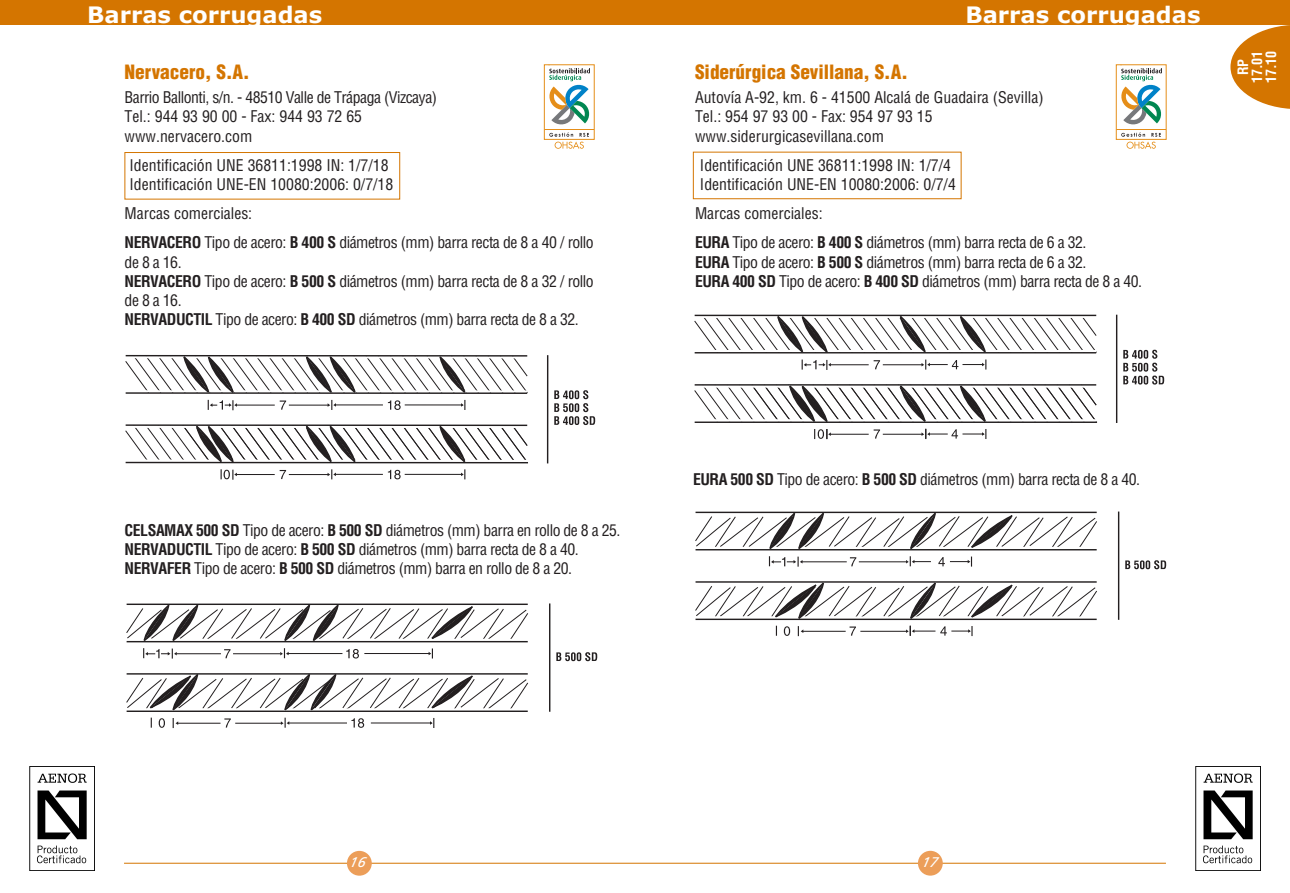
<style>
.page{position:relative;width:1290px;height:893px;background:#fff}
.page>*{position:absolute;margin:0;border:0;box-sizing:border-box;transform-origin:0 0}
.t1{font:700 22.75px "Verdana";color:#fff}
.t2{font:900 condensed 19.25px "Helvetica";color:#d47500}
.t3{font:condensed 15.75px/19.2px "Helvetica";letter-spacing:-.03em;color:#231f20}
.t4{font:condensed 15.75px/19.2px "Helvetica";color:#231f20}
.t5{font:700 condensed 14px/14px "Helvetica";color:#fff;text-align:center}
.t6{font:italic 14px "Frutiger";color:#fff}
.s1{font-weight:700}
</style>
<div class="page">
<hr style="left:124px;top:863px;width:1042px;height:1px;background:#d47500">
<div style="left:918px;top:851px;width:25px;height:25px;background:#ec9e59;border-radius:50%"></div>
<svg style="left:1230px;top:25px;width:60px;height:84px"></svg>
<img style="left:1196px;top:766px;width:64px;height:104px">
<div style="left:347px;top:851px;width:25px;height:25px;background:#ec9e59;border-radius:50%"></div>
<img style="left:30px;top:766px;width:64px;height:104px">
<div style="left:0;top:0;width:1290px;height:25px;background:#d47500"></div>
<hr style="left:289px;top:405px;width:39px;height:1px;background:#231f20">
<hr style="left:236px;top:405px;width:39px;height:1px;background:#231f20">
<hr style="left:335px;top:404px;width:48px;height:1px;background:#231f20">
<svg style="left:328px;top:400px;width:8px;height:10px"></svg>
<hr style="left:405px;top:404px;width:57px;height:1px;background:#231f20">
<svg style="left:461px;top:400px;width:4px;height:10px"></svg>
<svg style="left:280px;top:400px;width:6px;height:10px"></svg>
<svg style="left:208px;top:400px;width:29px;height:10px"></svg>
<svg style="left:388px;top:400px;width:13px;height:10px"></svg>
<hr style="left:547px;top:355px;width:1px;height:108px;background:#231f20">
<svg style="left:554px;top:390px;width:41px;height:35px"></svg>
<svg style="left:125px;top:355px;width:403px;height:39px"></svg>
<hr style="left:289px;top:474px;width:39px;height:1px;background:#231f20">
<hr style="left:236px;top:474px;width:39px;height:1px;background:#231f20">
<hr style="left:335px;top:474px;width:48px;height:1px;background:#231f20">
<svg style="left:328px;top:469px;width:8px;height:10px"></svg>
<hr style="left:405px;top:474px;width:57px;height:1px;background:#231f20">
<svg style="left:461px;top:469px;width:4px;height:10px"></svg>
<svg style="left:280px;top:470px;width:6px;height:9px"></svg>
<svg style="left:221px;top:469px;width:16px;height:11px"></svg>
<svg style="left:388px;top:470px;width:13px;height:9px"></svg>
<svg style="left:125px;top:424px;width:403px;height:39px"></svg>
<hr style="left:233px;top:653px;width:47px;height:1px;background:#231f20">
<hr style="left:176px;top:653px;width:45px;height:1px;background:#231f20">
<hr style="left:288px;top:653px;width:54px;height:1px;background:#231f20">
<svg style="left:280px;top:648px;width:9px;height:10px"></svg>
<hr style="left:364px;top:653px;width:66px;height:1px;background:#231f20">
<svg style="left:429px;top:648px;width:4px;height:10px"></svg>
<svg style="left:224px;top:649px;width:7px;height:9px"></svg>
<svg style="left:143px;top:648px;width:34px;height:11px"></svg>
<svg style="left:346px;top:649px;width:13px;height:9px"></svg>
<hr style="left:235px;top:723px;width:47px;height:1px;background:#231f20">
<hr style="left:177px;top:723px;width:43px;height:1px;background:#231f20">
<svg style="left:173px;top:718px;width:5px;height:10px"></svg>
<hr style="left:289px;top:722px;width:58px;height:1px;background:#231f20">
<svg style="left:281px;top:718px;width:8px;height:10px"></svg>
<hr style="left:371px;top:722px;width:60px;height:1px;background:#231f20">
<svg style="left:430px;top:718px;width:4px;height:10px"></svg>
<svg style="left:224px;top:718px;width:7px;height:9px"></svg>
<svg style="left:159px;top:718px;width:6px;height:10px"></svg>
<svg style="left:351px;top:718px;width:13px;height:10px"></svg>
<hr style="left:127px;top:710px;width:401px;height:2px;background:#231f20">
<hr style="left:549px;top:603px;width:1px;height:109px;background:#231f20">
<svg style="left:556px;top:652px;width:41px;height:9px"></svg>
<svg style="left:126px;top:603px;width:402px;height:39px"></svg>
<svg style="left:126px;top:673px;width:402px;height:38px"></svg>
<div style="left:125px;top:152px;width:275px;height:47px;border:1px solid #d47500"></div>
<hr style="left:883px;top:364px;width:39px;height:1px;background:#231f20">
<hr style="left:830px;top:364px;width:39px;height:1px;background:#231f20">
<svg style="left:694px;top:314px;width:403px;height:39px"></svg>
<hr style="left:695px;top:315px;width:401px;height:1px;background:#231f20">
<hr style="left:695px;top:352px;width:401px;height:1px;background:#231f20">
<svg style="left:873px;top:360px;width:7px;height:9px"></svg>
<svg style="left:801px;top:360px;width:30px;height:10px"></svg>
<svg style="left:921px;top:359px;width:65px;height:11px"></svg>
<hr style="left:883px;top:434px;width:39px;height:1px;background:#231f20">
<hr style="left:830px;top:434px;width:39px;height:1px;background:#231f20">
<svg style="left:694px;top:384px;width:403px;height:39px"></svg>
<hr style="left:695px;top:421px;width:402px;height:2px;background:#231f20">
<hr style="left:695px;top:384px;width:401px;height:2px;background:#231f20">
<svg style="left:873px;top:429px;width:7px;height:10px"></svg>
<svg style="left:814px;top:429px;width:17px;height:10px"></svg>
<svg style="left:921px;top:429px;width:65px;height:10px"></svg>
<hr style="left:1116px;top:315px;width:1px;height:108px;background:#231f20">
<svg style="left:1123px;top:350px;width:41px;height:35px"></svg>
<hr style="left:859px;top:561px;width:47px;height:1px;background:#231f20">
<hr style="left:802px;top:561px;width:45px;height:1px;background:#231f20">
<svg style="left:906px;top:556px;width:25px;height:10px"></svg>
<svg style="left:850px;top:557px;width:6px;height:9px"></svg>
<svg style="left:769px;top:556px;width:33px;height:11px"></svg>
<svg style="left:938px;top:557px;width:34px;height:10px"></svg>
<hr style="left:860px;top:631px;width:47px;height:1px;background:#231f20">
<hr style="left:803px;top:631px;width:43px;height:1px;background:#231f20">
<svg style="left:798px;top:626px;width:5px;height:10px"></svg>
<svg style="left:849px;top:626px;width:7px;height:10px"></svg>
<svg style="left:784px;top:626px;width:6px;height:10px"></svg>
<svg style="left:906px;top:626px;width:66px;height:10px"></svg>
<hr style="left:1118px;top:512px;width:1px;height:108px;background:#231f20">
<svg style="left:1125px;top:560px;width:20px;height:9px"></svg>
<svg style="left:1145px;top:560px;width:5px;height:9px"></svg>
<svg style="left:1154px;top:560px;width:12px;height:9px"></svg>
<svg style="left:695px;top:511px;width:402px;height:39px"></svg>
<svg style="left:695px;top:581px;width:402px;height:39px"></svg>
<div style="left:1116px;top:65px;width:50px;height:75px;border:1px solid #e58e19"></div>
<hr style="left:1116px;top:129px;width:50px;height:1px;background:#e58e19">
<svg style="left:1120px;top:65px;width:42px;height:60px"></svg>
<svg style="left:1121px;top:132px;width:40px;height:17px"></svg>
<div style="left:544px;top:65px;width:50px;height:75px;border:1px solid #e58e19"></div>
<hr style="left:544px;top:129px;width:50px;height:1px;background:#e58e19">
<svg style="left:548px;top:65px;width:42px;height:60px"></svg>
<svg style="left:549px;top:132px;width:40px;height:17px"></svg>
<h1 class="t1" style="left:87px;top:5px;width:237px">Barras corrugadas</h1>
<h1 class="t1" style="left:965px;top:5px;width:237px">Barras corrugadas</h1>
<p class="t2" style="left:125px;top:65px;width:126px">Nervacero, S.A.</p>
<p class="t3" style="left:125px;top:89px;width:314px">Barrio Ballonti, s/n. - 48510 Valle de Trápaga (Vizcaya)<br>Tel.: 944 93 90 00 - Fax: 944 93 72 65 www.nervacero.com</p>
<p class="t4" style="left:130px;top:157px;width:265px">Identificación UNE 36811:1998 IN: 1/7/18<br>Identificación UNE-EN 10080:2006: 0/7/18</p>
<p class="t3" style="left:125px;top:200px;width:471px;line-height:29.2px">Marcas comerciales:<br><span class="s1">NERVACERO</span> Tipo de acero: <span class="s1">B 400 S</span> diámetros (mm) barra recta de 8 a 40 / rollo</p>
<p class="t3" style="left:125px;top:254px;width:471px">de 8 a 16.<br><span class="s1">NERVACERO</span> Tipo de acero: <span class="s1">B 500 S</span> diámetros (mm) barra recta de 8 a 32 / rollo de 8 a 16.<br><span class="s1">NERVADUCTIL</span> Tipo de acero: <span class="s1">B 400 SD</span> diámetros (mm) barra recta de 8 a 32.</p>
<p class="t2" style="left:695px;top:65px;width:214px">Siderúrgica Sevillana, S.A.</p>
<p class="t4" style="left:695px;top:89px;width:350px">Autovía A-92, km. 6 - 41500 Alcalá de Guadaira (Sevilla)<br>Tel.: 954 97 93 00 - Fax: 954 97 93 15 www.siderurgicasevillana.com</p>
<p class="t4" style="left:700px;top:157px;width:257px">Identificación UNE 36811:1998 IN: 1/7/4<br>Identificación UNE-EN 10080:2006: 0/7/4</p>
<p class="t3" style="left:695px;top:200px;width:393px;line-height:29.2px">Marcas comerciales:<br><span class="s1">EURA</span> Tipo de acero: <span class="s1">B 400 S</span> diámetros (mm) barra recta de 6 a 32.</p>
<p class="t3" style="left:695px;top:254px;width:449px"><span class="s1">EURA</span> Tipo de acero: <span class="s1">B 500 S</span> diámetros (mm) barra recta de 6 a 32.<br><span class="s1">EURA 400 SD</span> Tipo de acero: <span class="s1">B 400 SD</span> diámetros (mm) barra recta de 8 a 40.</p>
<p class="t5" style="left:1237px;top:83px;width:34px;rotate:-90deg">RP<br>17.01<br>17.10</p>
<p class="t3" style="left:125px;top:522px;width:497px"><span class="s1">CELSAMAX 500 SD</span> Tipo de acero: <span class="s1">B 500 SD</span> diámetros (mm) barra en rollo de 8 a 25.<br><span class="s1">NERVADUCTIL</span> Tipo de acero: <span class="s1">B 500 SD</span> diámetros (mm) barra recta de 8 a 40.<br><span class="s1">NERVAFER</span> Tipo de acero: <span class="s1">B 500 SD</span> diámetros (mm) barra en rollo de 8 a 20.</p>
<p class="t3" style="left:693px;top:470px;width:449px"><span class="s1">EURA 500 SD</span> Tipo de acero: <span class="s1">B 500 SD</span> diámetros (mm) barra recta de 8 a 40.</p>
<p class="t6" style="left:349px;top:856px;width:17px">16</p>
<p class="t6" style="left:921px;top:856px;width:17px">17</p>
</div>
